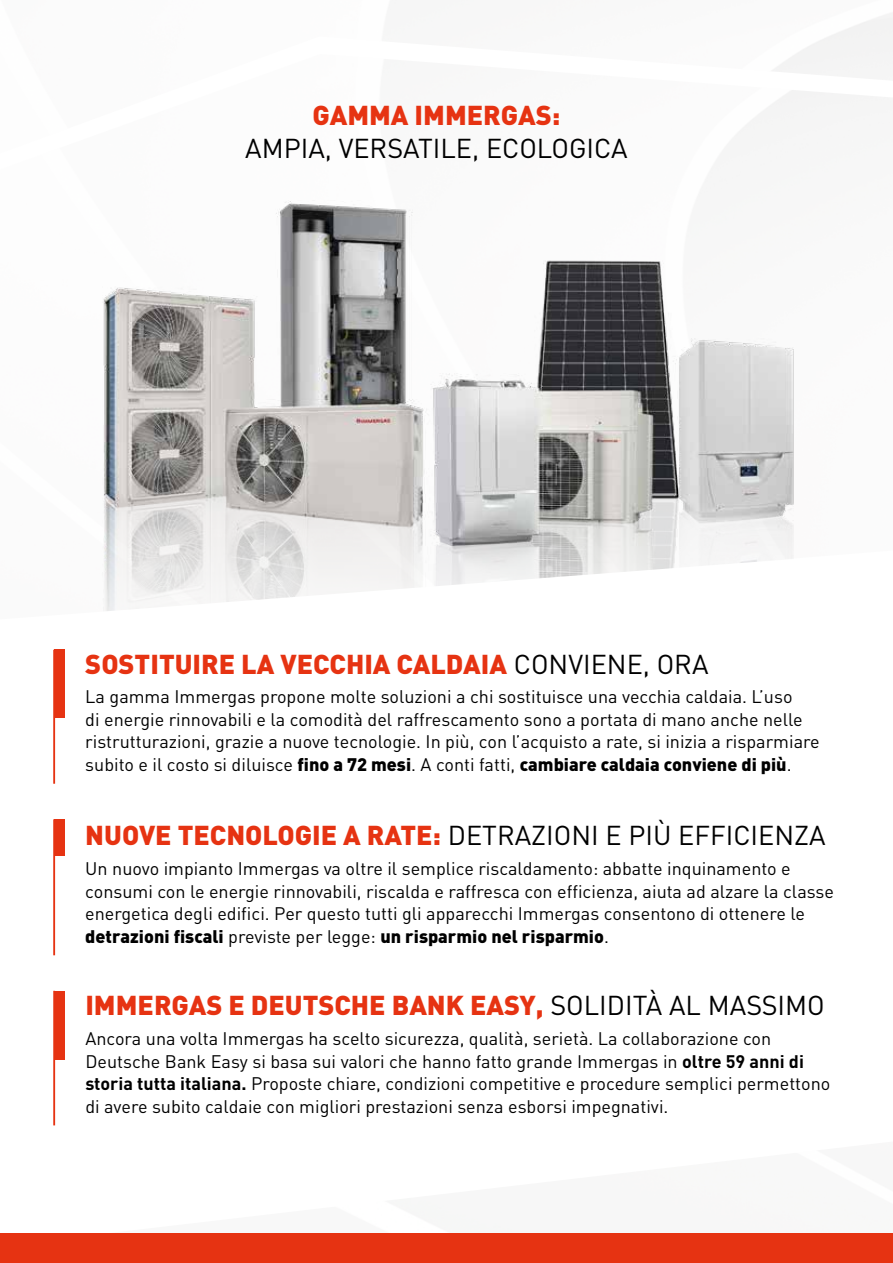
<style>
.page{position:relative;width:893px;height:1263px;background:#fff}
.page>*{position:absolute;margin:0;border:0;box-sizing:border-box;transform-origin:0 0}
.t1{font:900 27px "DIN";color:#e63312}
.t2{font:27px "DIN";color:#000}
.t3{font:18px/22.5px "DIN";color:#000}
.s1{font-weight:400;color:#000}
.s2{font-weight:900}
.s3{font-weight:900;color:#e63312}
.s4{font-weight:700}
</style>
<div class="page">
<div style="left:0;top:1233px;width:893px;height:30px;background:#e63312"></div>
<img style="left:0;top:150px;width:863px;height:401px">
<svg style="left:0;top:551px;width:876px;height:575px"></svg>
<hr style="left:53px;top:650px;width:2px;height:134px;background:#e63312">
<div style="left:54px;top:650px;width:10px;height:68px;background:#e63312"></div>
<hr style="left:53px;top:819px;width:2px;height:136px;background:#e63312">
<div style="left:54px;top:819px;width:10px;height:36px;background:#e63312"></div>
<hr style="left:53px;top:991px;width:2px;height:134px;background:#e63312">
<div style="left:54px;top:991px;width:10px;height:68px;background:#e63312"></div>
<h1 class="t1" style="left:312px;top:97px;width:249px">GAMMA IMMERGAS:</h1>
<h1 class="t2" style="left:245px;top:132px;width:384px">AMPIA, VERSATILE, ECOLOGICA</h1>
<h1 class="t1" style="left:85px;top:646px;width:625px">SOSTITUIRE LA VECCHIA CALDAIA <span class="s1">CONVIENE, ORA</span></h1>
<p class="t3" style="left:85px;top:685px;width:736px">La gamma Immergas propone molte soluzioni a chi sostituisce una vecchia caldaia. L’uso<br>di energie rinnovabili e la comodità del raffrescamento sono a portata di mano anche nelle ristrutturazioni, grazie a nuove tecnologie. In più, con l’acquisto a rate, si inizia a risparmiare subito e il costo si diluisce <span class="s2">fino a 72 mesi</span>. A conti fatti, <span class="s2">cambiare caldaia conviene di più</span>.</p>
<h1 class="t2" style="left:85px;top:818px;width:742px"><span class="s3">NUOVE TECNOLOGIE A RATE:</span> DETRAZIONI E PIÙ EFFICIENZA</h1>
<p class="t3" style="left:85px;top:857px;width:750px">Un nuovo impianto Immergas va oltre il semplice riscaldamento: abbatte inquinamento e consumi con le energie rinnovabili, riscalda e raffresca con efficienza, aiuta ad alzare la classe energetica degli edifici. Per questo tutti gli apparecchi Immergas consentono di ottenere le <span class="s2">detrazioni fiscali</span> previste per legge: <span class="s2">un risparmio nel risparmio</span>.</p>
<h1 class="t1" style="left:85px;top:987px;width:741px">IMMERGAS E DEUTSCHE BANK EASY, <span class="s1">SOLIDITÀ AL MASSIMO</span></h1>
<p class="t3" style="left:85px;top:1027px;width:746px">Ancora una volta Immergas ha scelto sicurezza, qualità, serietà. La collaborazione con Deutsche Bank Easy si basa sui valori che hanno fatto grande Immergas in <span class="s4">oltre 59 anni di storia tutta italiana.</span> Proposte chiare, condizioni competitive e procedure semplici permettono di avere subito caldaie con migliori prestazioni senza esborsi impegnativi.</p>
</div>
